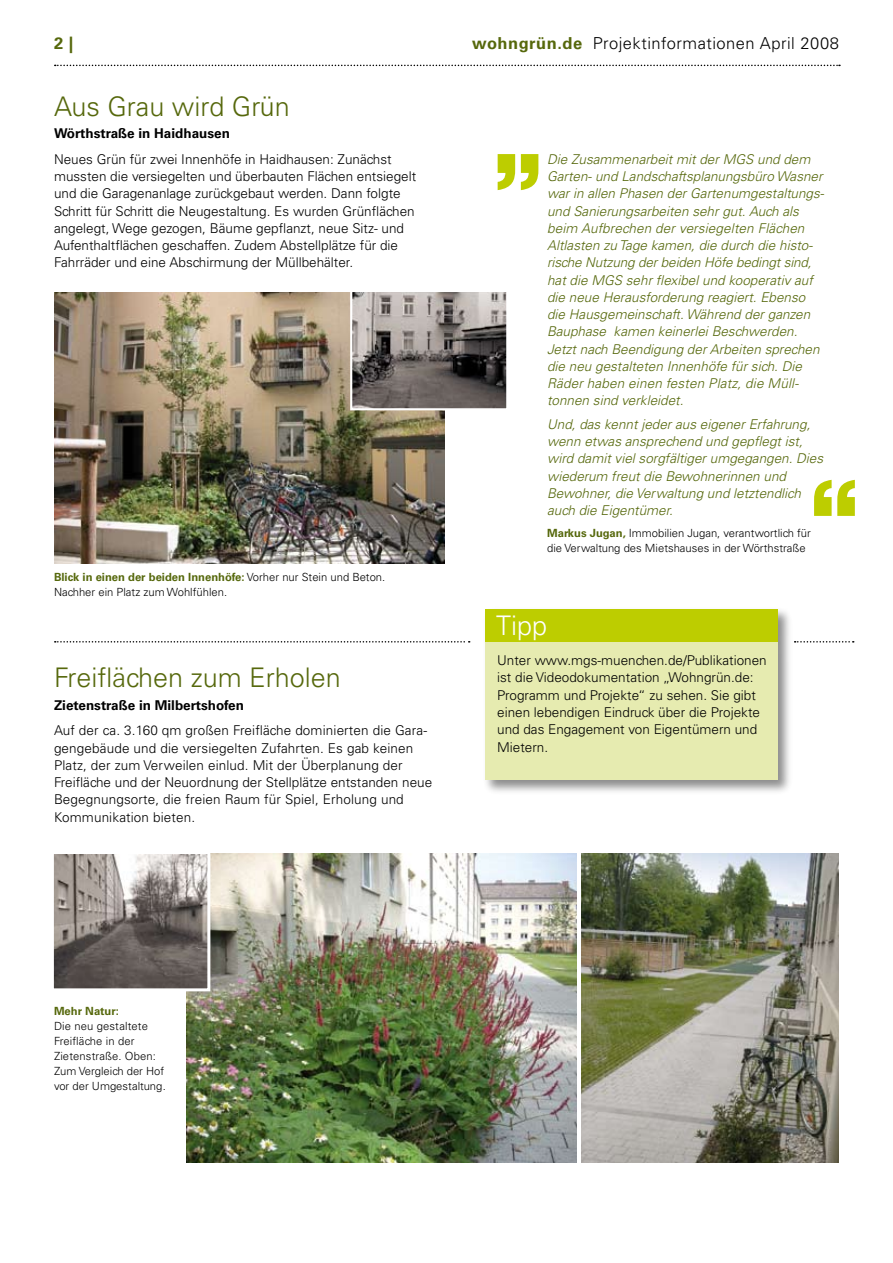
<style>
.page{position:relative;width:893px;height:1263px;background:#fff}
.page>*{position:absolute;margin:0;border:0;box-sizing:border-box;transform-origin:0 0}
.t1{font:900 95.25px "Helvetica Neue";color:#bdcd00}
.t2{font:300 27px "Univers CE";color:#56680c}
.t3{font:300 27px "Univers CE";color:#fff}
.t4{font:300 16.5px "Univers CE";letter-spacing:.03em;color:#000}
.t5{font:700 16.5px "Univers";color:#56680c}
.t6{font:300 13.5px/17.2px "Univers";color:#000}
.t7{font:italic 300 13.5px/17.2px "Univers";color:#56680c}
.t8{font:700 13.5px "Univers";color:#000}
.t9{font:300 11.25px/15px "Univers";color:#000}
.t10{font:700 11.25px "Univers";color:#56680c}
.s1{font-family:"Univers";font-weight:700;color:#56680c}
.s2{font-weight:700;color:#56680c}
</style>
<div class="page">
<img style="left:54px;top:292px;width:391px;height:272px">
<img style="left:353px;top:293px;width:152px;height:114px">
<div style="left:350px;top:290px;width:158px;height:120px;border:2px solid #fff"></div>
<svg style="left:55px;top:65px;width:785px;height:1px"></svg>
<img style="left:582px;top:853px;width:257px;height:310px">
<img style="left:186px;top:853px;width:391px;height:310px">
<svg style="left:55px;top:641px;width:415px;height:1px"></svg>
<div style="left:483px;top:606px;width:311px;height:190px;background:#000;opacity:.45"></div>
<div style="left:485px;top:609px;width:293px;height:33px;background:#bdcd00"></div>
<div style="left:485px;top:642px;width:293px;height:138px;background:#e6ebb0"></div>
<img style="left:55px;top:855px;width:151px;height:132px">
<div style="left:51px;top:851px;width:159px;height:140px;border:3px solid #fff"></div>
<svg style="left:795px;top:641px;width:59px;height:1px"></svg>
<p class="t5" style="left:69px;top:34px;width:6px">|</p>
<p class="t4" style="left:472px;top:34px;width:368px"><span class="s1">wohngrün.de</span> Projektinformationen April 2008</p>
<h2 class="t2" style="left:54px;top:91px;width:237px">Aus G rau wird G rün</h2>
<p class="t8" style="left:54px;top:126px;width:177px">Wörthstraße in Haidhausen</p>
<p class="t6" style="left:54px;top:150px;width:364px">Neues Grün für zwei Innenhöfe in Haidhausen: Zunächst mussten die versiegelten und überbauten Flächen entsiegelt und die Garagenanlage zurückgebaut werden. Dann folgte Schritt für Schritt die Neugestaltung. Es wurden Grünflächen angelegt, Wege gezogen, Bäume gepflanzt, neue Sitz- und Aufenthaltflächen geschaffen. Zudem Abstellplätze für die Fahrräder und eine Abschirmung der Müllbehälter.</p>
<p class="t9" style="left:54px;top:569px;width:333px"><span class="s2">Blick in einen der beiden Innenhöfe:</span> Vorher nur Stein und Beton.<br>Nachher ein Platz zum Wohlfühlen.</p>
<h2 class="t2" style="left:54px;top:663px;width:288px">Freiflächen zum Erholen</h2>
<p class="t8" style="left:54px;top:697px;width:191px">Zietenstraße in Milbertshofen</p>
<p class="t6" style="left:54px;top:722px;width:380px">Auf der ca. 3.160 qm großen Freifläche dominierten die Gara&shy;gengebäude und die versiegelten Zufahrten. Es gab keinen Platz, der zum Verweilen einlud. Mit der Überplanung der Freifläche und der Neuordnung der Stellplätze entstanden neue Begegnungsorte, die freien Raum für Spiel, Erholung und Kommunikation bieten.</p>
<h1 class="t1" style="left:493px;top:82px;width:51px">„</h1>
<p class="t7" style="left:547px;top:150px;width:279px">Die Zusammenarbeit mit der MGS und dem Garten- und Landschaftsplanungsbüro Wasner war in allen Phasen der Gartenumgestaltungs&shy;und Sanierungsarbeiten sehr gut. Auch als beim Aufbrechen der versiegelten Flächen Altlasten zu Tage kamen, die durch die histo&shy;rische Nutzung der beiden Höfe bedingt sind, hat die MGS sehr flexibel und kooperativ auf die neue Herausforderung reagiert. Ebenso die Hausgemeinschaft. Während der ganzen Bauphase kamen keinerlei Beschwerden.<br>Jetzt nach Beendigung der Arbeiten sprechen die neu gestalteten Innenhöfe für sich. Die Räder haben einen festen Platz, die Müll&shy;tonnen sind verkleidet.</p>
<p class="t7" style="left:547px;top:416px;width:278px">Und, das kennt jeder aus eigener Erfahrung, wenn etwas ansprechend und gepflegt ist, wird damit viel sorgfältiger umgegangen. Dies wiederum freut die Bewohnerinnen und Bewohner, die Verwaltung und letztendlich auch die Eigentümer.</p>
<p class="t9" style="left:547px;top:525px;width:265px"><span class="s2">Markus Jugan,</span> Immobilien Jugan, verantwortlich für die Verwaltung des Mietshauses in der Wörthstraße</p>
<h1 class="t1" style="left:810px;top:457px;width:51px">“</h1>
<h2 class="t3" style="left:496px;top:611px;width:53px">Tipp</h2>
<p class="t6" style="left:497px;top:652px;width:271px">Unter www.mgs-muenchen.de/Publikationen ist die Videodokumentation „Wohngrün.de:<br>Programm und Projekte“ zu sehen. Sie gibt einen lebendigen Eindruck über die Projekte und das Engagement von Eigentümern und Mietern.</p>
<p class="t10" style="left:54px;top:1004px;width:66px">Mehr Natur:</p>
<p class="t9" style="left:54px;top:1018px;width:113px">Die neu gestaltete<br>Freifläche in der<br>Zietenstraße. Oben:<br>Zum Vergleich der Hof vor der Umgestaltung.</p>
</div>
